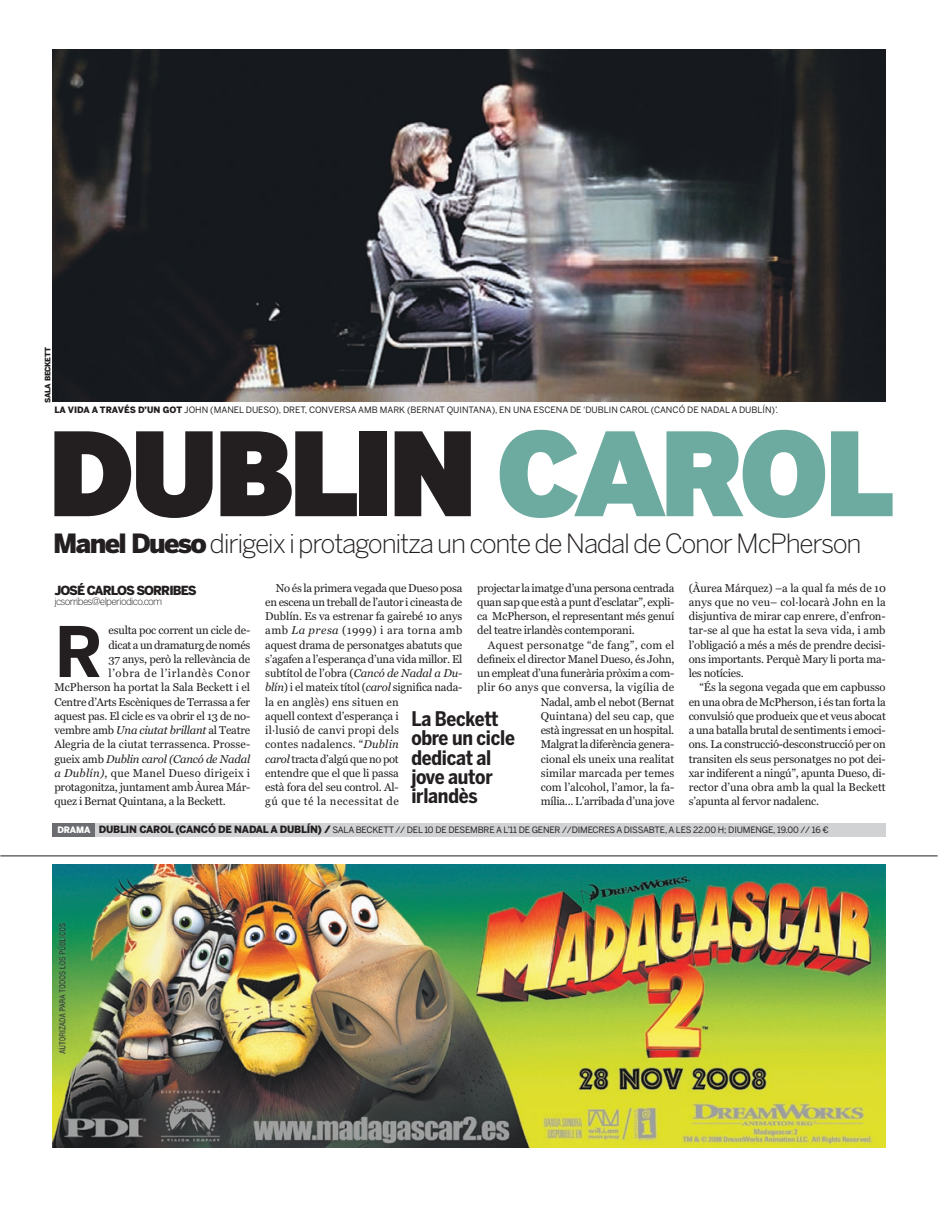
<style>
.page{position:relative;width:939px;height:1205px;background:#fff}
.page>*{position:absolute;margin:0;border:0;box-sizing:border-box;transform-origin:0 0}
.t1{font:900 127px "Inter Face";letter-spacing:-.035em;color:#231f20}
.t2{font:700 69px "Benton Sans";color:#231f20}
.t3{font:300 26.38px "Benton Sans";letter-spacing:-.05em;color:#231f20}
.t4{font:700 20px/19.4px "Benton Sans Cond";letter-spacing:-.015em;color:#231f20}
.t5{font:900 12.5px "Benton Sans";letter-spacing:-.075em;color:#231f20}
.t6{font:11.25px/14.2px "Georgia Std";letter-spacing:-.02em;color:#231f20;text-align:justify}
.t7{font:11.25px "Georgia Std";letter-spacing:.005em;color:#231f20}
.t8{font:11.25px "Georgia Std";color:#231f20}
.t9{font:italic 11.25px "Georgia Std";letter-spacing:-.015em;color:#231f20}
.t10{font:11.25px "Georgia Std";letter-spacing:.025em;color:#231f20}
.t11{font:11.25px "Georgia Std";letter-spacing:.06em;color:#231f20}
.t12{font:300 10px "Benton Sans";letter-spacing:-.065em;color:#231f20}
.t13{font:8.75px "Benton Sans";letter-spacing:-.02em;color:#231f20}
.t14{font:8.75px "Benton Sans";color:#231f20}
.t15{font:900 8.75px "Benton Sans";color:#231f20}
.t16{font:900 7.5px "Benton Sans";color:#231f20}
.s1{font-weight:400}
.s2{color:#6daba0}
.s3{font-weight:900}
.s4{font-style:italic}
.s5{font-style:normal}
.s6{font-weight:900;color:#fff}
.s7{font-weight:900;font-size:10px}
</style>
<div class="page">
<div style="left:53px;top:823px;width:833px;height:13px;background:#d1d2d4"></div>
<div style="left:53px;top:823px;width:42px;height:13px;background:#6c6d70"></div>
<img style="left:53px;top:50px;width:833px;height:352px">
<hr style="left:0;top:855px;width:938px;height:1px;background:#231f20">
<img style="left:53px;top:864px;width:832px;height:283px">
<p class="t16" style="left:43px;top:402px;width:56px;rotate:-90deg">sala beckett</p>
<p class="t15" style="left:54px;top:404px;width:174px">LA VIDA A TRAVÉS D’UN GOT <span class="s1">JOHN (MANEL</span></p>
<p class="t13" style="left:246px;top:404px;width:13px">DUESO</p>
<p class="t14" style="left:276px;top:404px;width:504px">), DRET, CONVERSA AMB MARK (BERNAT QUINTANA), EN UNA ESCENA DE ‘DUBLIN CAROL (CANCÓ DE NADAL A DUBLÍN)’.</p>
<h1 class="t1" style="left:48px;top:394px;width:846px">DUBLIN <span class="s2">CAROL</span></h1>
<h3 class="t3" style="left:53px;top:528px;width:810px"><span class="s3">Manel Dueso</span> dirigeix i protagonitza un conte de Nadal de Conor McPherson</h3>
<p class="t5" style="left:54px;top:583px;width:144px">JOSÉ CARLOS SORRIBES</p>
<p class="t12" style="left:54px;top:595px;width:109px">jcsorribes@elperiodico.com</p>
<h2 class="t2" style="left:54px;top:611px;width:50px">R</h2>
<p class="t6" style="left:109px;top:623px;width:143px">esulta poc corrent un cicle de-</p>
<p class="t6" style="left:109px;top:637px;width:143px">dicat a un dramaturg de només</p>
<p class="t6" style="left:109px;top:652px;width:143px">37 anys, però la rellevància de</p>
<p class="t11" style="left:109px;top:667px;width:143px">l’obra de l’irlandès Conor</p>
<p class="t8" style="left:54px;top:681px;width:197px">McPherson ha portat la Sala Beckett i el</p>
<p class="t6" style="left:54px;top:694px;width:197px">Centre d’Arts Escèniques de Terrassa a fer</p>
<p class="t6" style="left:54px;top:709px;width:197px">aquest pas. El cicle es va obrir el 13 de no-</p>
<p class="t6" style="left:54px;top:723px;width:197px">vembre amb <span class="s4">Una ciutat brillant</span> al Teatre</p>
<p class="t7" style="left:54px;top:738px;width:197px">Alegria de la ciutat terrassenca. Prosse-</p>
<p class="t9" style="left:54px;top:752px;width:197px"><span class="s5">gueix amb</span> Dublin carol (Cancó de Nadal</p>
<p class="t10" style="left:54px;top:766px;width:197px"><span class="s4">a Dublín)</span>, que Manel Dueso dirigeix i</p>
<p class="t6" style="left:54px;top:780px;width:197px">protagonitza, juntament amb Àurea Már-</p>
<p class="t6" style="left:54px;top:794px;width:173px">quez i Bernat Quintana, a la Beckett.</p>
<p class="t6" style="left:265px;top:580px;width:199px;text-align:left;text-indent:11px">No és la primera vegada que Dueso posa en escena un treball de l’autor i cineasta de Dublín. Es va estrenar fa gairebé 10 anys amb <span class="s4">La presa</span> (1999) i ara torna amb aquest drama de personatges abatuts que s’agafen a l’esperança d’una vida millor. El subtítol de l’obra (<span class="s4">Cancó de Nadal a Du&shy;blín</span>) i el mateix títol (<span class="s4">carol</span> significa nada&shy;la en anglès) ens situen en<br>aquell context d’esperança i<br>il·lusió de canvi propi dels<br>contes nadalencs. “<span class="s4">Dublin<br>carol</span> tracta d’algú que no pot<br>entendre que el que li passa<br>està fora del seu control. Al-<br>gú que té la necessitat de</p>
<p class="t6" style="left:477px;top:580px;width:199px">projectar la imatge d’una persona centrada quan sap que està a punt d’esclatar”, expli&shy;ca McPherson, el representant més genuí del teatre irlandès contemporani.</p>
<p class="t6" style="left:477px;top:637px;width:199px;text-align:right">Aquest personatge “de fang”, com el defineix el director Manel Dueso, és John, un empleat d’una funerària pròxim a com&shy;plir 60 anys que conversa, la vigília de<br>Nadal, amb el nebot (Bernat<br>Quintana) del seu cap, que<br>està ingressat en un hospital.<br>Malgrat la diferència genera-<br>cional els uneix una realitat<br>similar marcada per temes<br>com l’alcohol, l’amor, la fa-<br>mília... L’arribada d’una jove</p>
<h3 class="t4" style="left:411px;top:709px;width:105px">La Beckett obre un cicle dedicat al jove autor irlandès</h3>
<p class="t6" style="left:689px;top:580px;width:199px">(Àurea Márquez) –a la qual fa més de 10 anys que no veu– col∙locarà John en la disjuntiva de mirar cap enrere, d’enfron&shy;tar-se al que ha estat la seva vida, i amb l’obligació a més a més de prendre decisi&shy;ons importants. Perquè Mary li porta ma&shy;les notícies.</p>
<p class="t6" style="left:689px;top:680px;width:199px;text-indent:11px">“És la segona vegada que em capbusso en una obra de McPherson, i és tan forta la convulsió que produeix que et veus abocat a una batalla brutal de sentiments i emoci&shy;ons. La construcció-desconstrucció per on transiten els seus personatges no pot dei&shy;xar indiferent a ningú”, apunta Dueso, di&shy;rector d’una obra amb la qual la Beckett s’apunta al fervor nadalenc.</p>
<p class="t13" style="left:58px;top:825px;width:625px"><span class="s6">Drama</span> <span class="s7">DUBLIN CAROL (CANCÓ DE NADAL A DUBLÍN) /</span> SALA BECKETT // DEL 10 DE DESEMBRE A L’11 DE GENER //DIMECRES A DISSABTE, A LES</p>
<p class="t13" style="left:693px;top:825px;width:137px">22.00 H; DIUMENGE, 19.00 // 16 €</p>
</div>
